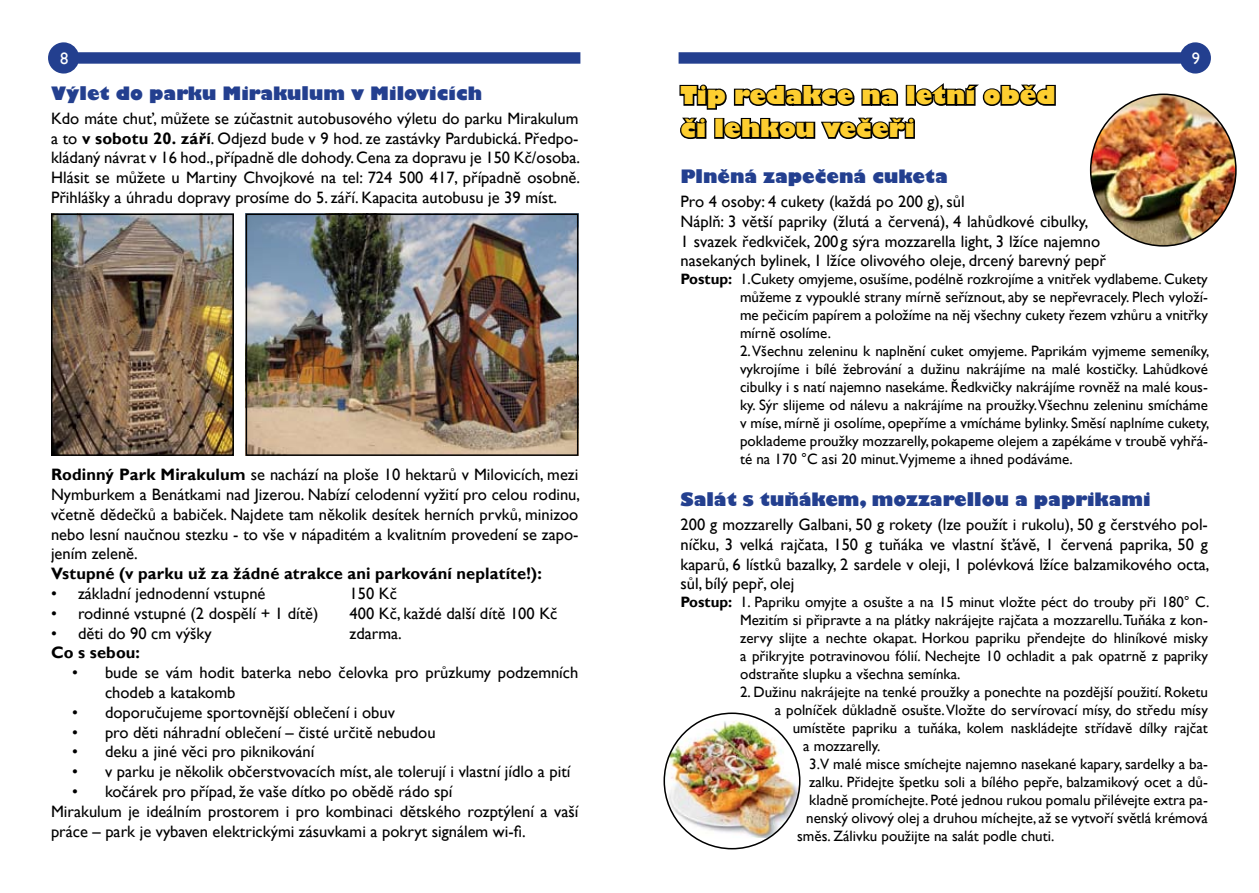
<style>
.page{position:relative;width:1259px;height:893px;background:#fff}
.page>*{position:absolute;margin:0;border:0;box-sizing:border-box;transform-origin:0 0}
.t1{font:800 24px/33px "Gill Sans";color:#fdce30}
.t2{font:800 18px "Gill Sans";color:#233f8f}
.t3{font:16.5px/19.8px "Gill Sans";color:#000;text-align:justify}
.t4{font:700 16.5px "Gill Sans";letter-spacing:.01em;color:#000}
.t5{font:16.5px "Gill Sans";color:#fff}
.t6{font:15px/18px "Gill Sans";color:#000;text-align:justify}
.s1{font-weight:700}
</style>
<div class="page">
<svg style="left:48px;top:42px;width:532px;height:32px"></svg>
<svg style="left:678px;top:42px;width:533px;height:32px"></svg>
<svg style="left:679px;top:83px;width:377px;height:56px"></svg>
<img style="left:54px;top:217px;width:177px;height:236px">
<div style="left:51px;top:214px;width:183px;height:242px;border:2px solid #000"></div>
<img style="left:249px;top:217px;width:326px;height:236px">
<div style="left:246px;top:214px;width:332px;height:242px;border:2px solid #000"></div>
<img style="left:1090px;top:95px;width:146px;height:151px">
<img style="left:666px;top:721px;width:132px;height:117px">
<p class="t5" style="left:60px;top:49px;width:10px">8</p>
<p class="t5" style="left:1191px;top:49px;width:10px">9</p>
<p class="t2" style="left:51px;top:82px;width:433px">Výlet do parku Mirakulum v Milovicích</p>
<p class="t3" style="left:51px;top:109px;width:530px">Kdo máte chuť, můžete se zúčastnit autobusového výletu do parku Mirakulum a to <span class="s1">v sobotu 20. září</span>. Odjezd bude v 9 hod. ze zastávky Pardubická. Předpo&shy;kládaný návrat v 16 hod., případně dle dohody. Cena za dopravu je 150 Kč/osoba.<br>Hlásit se můžete u Martiny Chvojkové na tel: 724 500 417, případně osobně.<br>Přihlášky a úhradu dopravy prosíme do 5. září. Kapacita autobusu je 39 míst.</p>
<h1 class="t1" style="left:680px;top:81px;width:377px">Tip redakce na letní oběd či lehkou večeři</h1>
<p class="t2" style="left:680px;top:165px;width:269px">Plněná zapečená cuketa</p>
<p class="t3" style="left:680px;top:192px;width:427px;text-align:left">Pro 4 osoby: 4 cukety (každá po 200 g), sůl<br>Náplň: 3 větší papriky (žlutá a červená), 4 lahůdkové cibulky,<br>1 svazek ředkviček, 200g sýra mozzarella light, 3 lžíce najemno nasekaných bylinek, 1 lžíce olivového oleje, drcený barevný pepř</p>
<p class="t6" style="left:740px;top:271px;width:469px;text-indent:-60px"><span class="s1">Postup:</span> 1.Cukety omyjeme, osušíme, podélně rozkrojíme a vnitřek vydlabeme. Cukety můžeme z vypouklé strany mírně seříznout, aby se nepřevracely. Plech vyloží&shy;me pečicím papírem a položíme na něj všechny cukety řezem vzhůru a vnitřky mírně osolíme.</p>
<p class="t6" style="left:740px;top:343px;width:471px">2. Všechnu zeleninu k naplnění cuket omyjeme. Paprikám vyjmeme semeníky, vykrojíme i bílé žebrování a dužinu nakrájíme na malé kostičky. Lahůdkové cibulky i s natí najemno nasekáme. Ředkvičky nakrájíme rovněž na malé kous&shy;ky. Sýr slijeme od nálevu a nakrájíme na proužky. Všechnu zeleninu smícháme v míse, mírně ji osolíme, opepříme a vmícháme bylinky. Směsí naplníme cukety, poklademe proužky mozzarelly, pokapeme olejem a zapékáme v troubě vyhřá&shy;té na 170 °C asi 20 minut.Vyjmeme a ihned podáváme.</p>
<p class="t2" style="left:680px;top:488px;width:471px">Salát s tuňákem, mozzarellou a paprikami</p>
<p class="t3" style="left:680px;top:515px;width:530px">200 g mozzarelly Galbani, 50 g rokety (lze použít i rukolu), 50 g čerstvého pol&shy;níčku, 3 velká rajčata, 150 g tuňáka ve vlastní šťávě, 1 červená paprika, 50 g kaparů, 6 lístků bazalky, 2 sardele v oleji, 1 polévková lžíce balzamikového octa, sůl, bílý pepř, olej</p>
<p class="t6" style="left:740px;top:594px;width:471px;text-indent:-60px"><span class="s1">Postup:</span> 1. Papriku omyjte a osušte a na 15 minut vložte péct do trouby při 180° C.<br>Mezitím si připravte a na plátky nakrájejte rajčata a mozzarellu. Tuňáka z kon&shy;zervy slijte a nechte okapat. Horkou papriku přendejte do hliníkové misky a přikryjte potravinovou fólií. Nechejte 10 ochladit a pak opatrně z papriky odstraňte slupku a všechna semínka.</p>
<p class="t6" style="left:740px;top:684px;width:469px">2. Dužinu nakrájejte na tenké proužky a ponechte na pozdější použití. Roketu</p>
<p class="t6" style="left:774px;top:702px;width:435px">a polníček důkladně osušte. Vložte do servírovací mísy, do středu mísy</p>
<p class="t6" style="left:792px;top:720px;width:417px">umístěte papriku a tuňáka, kolem naskládejte střídavě dílky rajčat</p>
<p class="t6" style="left:803px;top:738px;width:79px">a mozzarelly.</p>
<p class="t6" style="left:809px;top:756px;width:400px">3.V malé misce smíchejte najemno nasekané kapary, sardelky a ba-</p>
<p class="t6" style="left:809px;top:774px;width:400px">zalku. Přidejte špetku soli a bílého pepře, balzamikový ocet a dů-</p>
<p class="t6" style="left:809px;top:792px;width:400px">kladně promíchejte. Poté jednou rukou pomalu přilévejte extra pa-</p>
<p class="t6" style="left:806px;top:810px;width:403px">nenský olivový olej a druhou míchejte, až se vytvoří světlá krémová</p>
<p class="t6" style="left:797px;top:828px;width:259px">směs. Zálivku použijte na salát podle chuti.</p>
<p class="t3" style="left:51px;top:465px;width:530px"><span class="s1">Rodinný Park Mirakulum</span> se nachází na ploše 10 hektarů v Milovicích, mezi Nymburkem a Benátkami nad Jizerou. Nabízí celodenní vyžití pro celou rodinu, včetně dědečků a babiček. Najdete tam několik desítek herních prvků, minizoo nebo lesní naučnou stezku - to vše v nápaditém a kvalitním provedení se zapo&shy;jením zeleně.</p>
<p class="t4" style="left:51px;top:564px;width:492px">Vstupné (v parku už za žádné atrakce ani parkování neplatíte!):</p>
<p class="t3" style="left:51px;top:584px;width:216px">• základní jednodenní vstupné</p>
<p class="t3" style="left:350px;top:584px;width:49px">150 Kč</p>
<p class="t3" style="left:51px;top:604px;width:269px">• rodinné vstupné (2 dospělí + 1 dítě)</p>
<p class="t3" style="left:350px;top:604px;width:209px">400 Kč, každé další dítě 100 Kč</p>
<p class="t3" style="left:51px;top:623px;width:162px">• děti do 90 cm výšky</p>
<p class="t3" style="left:350px;top:623px;width:54px">zdarma.</p>
<p class="t4" style="left:51px;top:643px;width:91px">Co s sebou:</p>
<p class="t3" style="left:105px;top:663px;width:475px;text-indent:-33px">• bude se vám hodit baterka nebo čelovka pro průzkumy podzemních chodeb a katakomb</p>
<p class="t3" style="left:72px;top:703px;width:324px">• doporučujeme sportovnější oblečení i obuv</p>
<p class="t3" style="left:72px;top:722px;width:365px">• pro děti náhradní oblečení – čisté určitě nebudou</p>
<p class="t3" style="left:72px;top:742px;width:244px">• deku a jiné věci pro piknikování</p>
<p class="t3" style="left:72px;top:762px;width:500px">• v parku je několik občerstvovacích míst, ale tolerují i vlastní jídlo a pití</p>
<p class="t3" style="left:51px;top:782px;width:529px;text-align:left;text-indent:21px">• kočárek pro případ, že vaše dítko po obědě rádo spí<br>Mirakulum je ideálním prostorem i pro kombinaci dětského rozptýlení a vaší práce – park je vybaven elektrickými zásuvkami a pokryt signálem wi-fi.</p>
</div>
